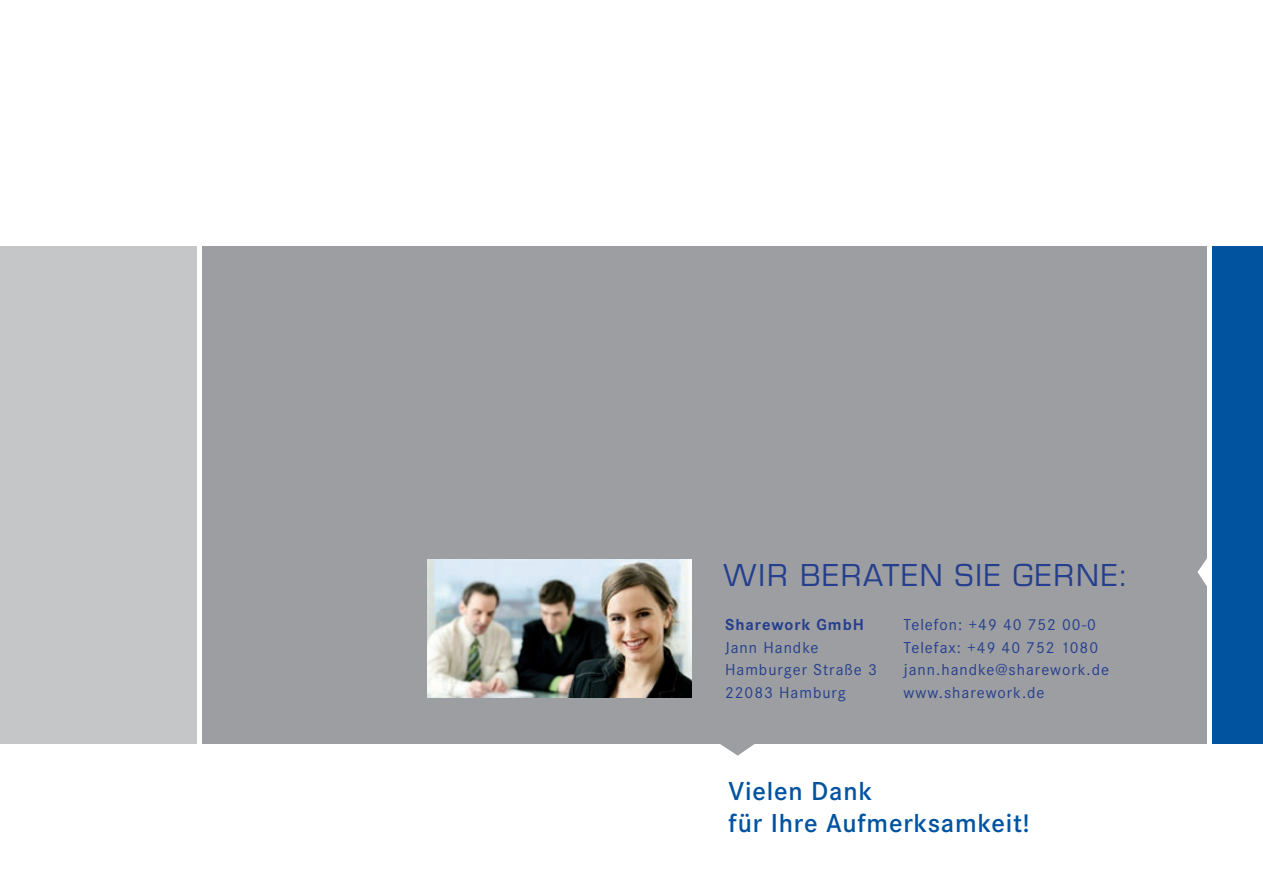
<style>
.page{position:relative;width:1263px;height:893px;background:#fff}
.page>*{position:absolute;margin:0;border:0;box-sizing:border-box;transform-origin:0 0}
.t1{font:33px "Eurostile T";letter-spacing:.06em;color:#253f8e}
.t2{font:600 27px/32.4px "Corporate S";letter-spacing:.03em;color:#0153a0}
.t3{font:16.5px/22.5px "Corporate S";letter-spacing:.06em;color:#253f8e}
.t4{font:700 16.5px "Corporate S";letter-spacing:.06em;color:#253f8e}
</style>
<div class="page">
<div style="left:202px;top:247px;width:1005px;height:497px;background:#9c9ea1"></div>
<div style="left:0;top:247px;width:196px;height:497px;background:#c5c6c8"></div>
<div style="left:1213px;top:247px;width:50px;height:497px;background:#0153a0"></div>
<svg style="left:1197px;top:558px;width:10px;height:28px"></svg>
<img style="left:428px;top:560px;width:264px;height:138px">
<svg style="left:720px;top:744px;width:35px;height:12px"></svg>
<h1 class="t1" style="left:724px;top:558px;width:404px">WIR BERATEN SIE GERNE:</h1>
<p class="t4" style="left:725px;top:615px;width:140px">Sharework GmbH</p>
<p class="t3" style="left:725px;top:636px;width:153px">Jann Handke<br>Hamburger Straße 3<br>22083 Hamburg</p>
<p class="t3" style="left:904px;top:613px;width:207px">Telefon: +49 40 752 00-0<br>Telefax: +49 40 752 1080 jann.handke@sharework.de www.sharework.de</p>
<h2 class="t2" style="left:729px;top:775px;width:303px">Vielen Dank<br>für Ihre Aufmerksamkeit!</h2>
</div>
